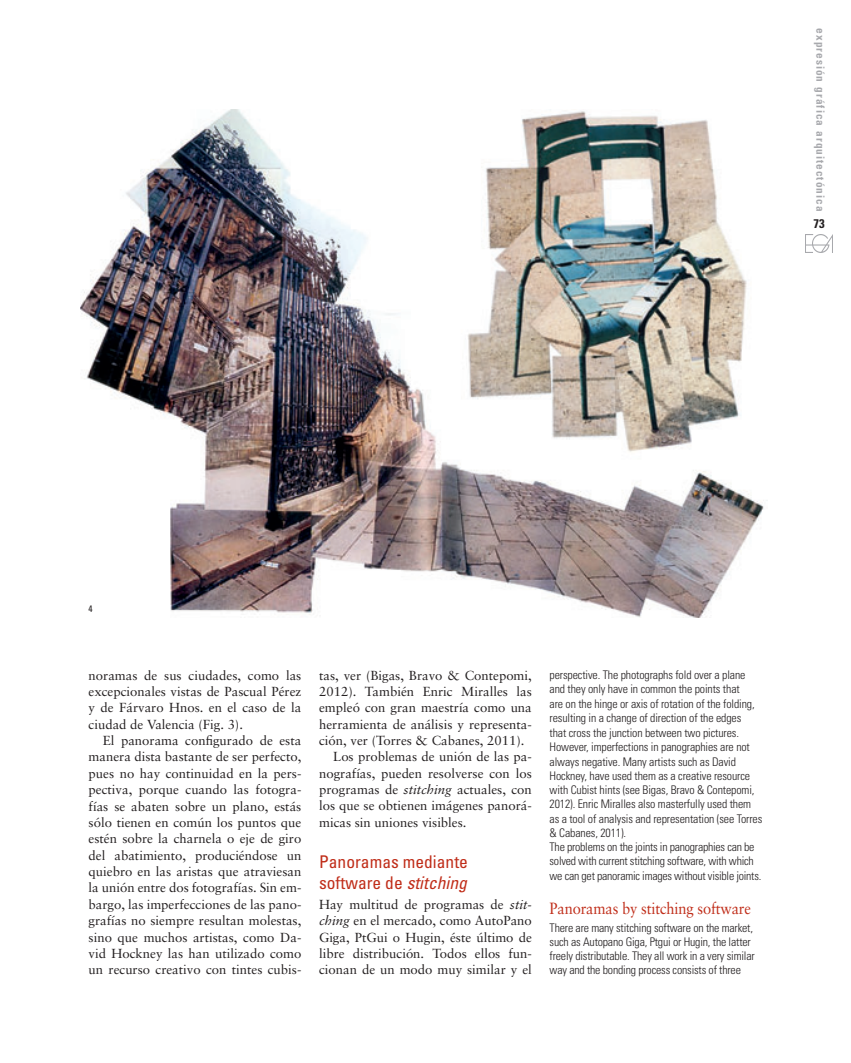
<style>
.page{position:relative;width:851px;height:1063px;background:#fff}
.page>*{position:absolute;margin:0;border:0;box-sizing:border-box;transform-origin:0 0}
.TITULAR_1_CAST{font:condensed 17.5px/21.6px "Univers";color:#c02d19}
.TITULAR_1_INGLES{font:16.25px "Sabon";letter-spacing:-.01em;color:#c02d19;scale:.9 1}
.t1{font:13.12px/16.4px "Sabon";color:#231f20;text-align:justify}
.t2{font:700 condensed 12.5px "Univers";color:#231f20}
.t3{font:300 condensed 11.88px/14.4px "Univers";letter-spacing:-.01em;color:#231f20}
.t4{font:700 condensed 11.25px "Univers";letter-spacing:.09em;color:#a8a9ad}
.PIES_DE_FOTO_INGLES{font:condensed 9.38px "Univers";color:#231f20}
.s1{font-style:italic}
</style>
<div class="page">
<img style="left:805px;top:235px;width:27px;height:17px">
<img style="left:81px;top:109px;width:686px;height:509px">
<p class="t4" style="left:827px;top:28px;width:184px;rotate:90deg">expresión gráfica arquitectónica</p>
<p class="t2" style="left:813px;top:216px;width:13px">73</p>
<p class="PIES_DE_FOTO_INGLES" style="left:89px;top:603px;width:6px">4</p>
<p class="t1" style="left:89px;top:667px;width:214px">noramas de sus ciudades, como las excepcionales vistas de Pascual Pérez y de Fárvaro Hnos. en el caso de la ciudad de Valencia (Fig. 3).</p>
<p class="t1" style="left:89px;top:732px;width:214px;text-indent:14px">El panorama configurado de esta manera dista bastante de ser perfecto, pues no hay continuidad en la pers&shy;pectiva, porque cuando las fotogra&shy;fías se abaten sobre un plano, estás sólo tienen en común los puntos que estén sobre la charnela o eje de giro del abatimiento, produciéndose un quiebro en las aristas que atraviesan la unión entre dos fotografías. Sin em&shy;bargo, las imperfecciones de las pano&shy;grafías no siempre resultan molestas, sino que muchos artistas, como Da&shy;vid Hockney las han utilizado como un recurso creativo con tintes cubis-</p>
<p class="t1" style="left:319px;top:667px;width:214px">tas, ver (Bigas, Bravo &amp; Contepomi, 2012). También Enric Miralles las empleó con gran maestría como una herramienta de análisis y representa&shy;ción, ver (Torres &amp; Cabanes, 2011).</p>
<p class="t1" style="left:319px;top:748px;width:214px;text-indent:14px">Los problemas de unión de las pa&shy;nografías, pueden resolverse con los programas de <span class="s1">stitching</span> actuales, con los que se obtienen imágenes panorá&shy;micas sin uniones visibles.</p>
<p class="TITULAR_1_CAST" style="left:319px;top:850px;width:150px">Panoramas mediante software de <span class="s1">stitching</span></p>
<p class="t1" style="left:319px;top:896px;width:214px">Hay multitud de programas de <span class="s1">stit&shy;ching</span> en el mercado, como AutoPano Giga, PtGui o Hugin, éste último de libre distribución. Todos ellos fun&shy;cionan de un modo muy similar y el</p>
<p class="t3" style="left:549px;top:667px;width:214px">perspective. The photographs fold over a plane and they only have in common the points that<br>are on the hinge or axis of rotation of the folding, resulting in a change of direction of the edges<br>that cross the junction between two pictures.<br>However, imperfections in panographies are not always negative. Many artists such as David Hockney, have used them as a creative resource with Cubist hints (see Bigas, Bravo &amp; Contepomi, 2012). Enric Miralles also masterfully used them as a tool of analysis and representation (see Torres &amp; Cabanes, 2011).</p>
<p class="t3" style="left:549px;top:840px;width:213px">The problems on the joints in panographies can be solved with current stitching software, with which we can get panoramic images without visible joints.</p>
<p class="TITULAR_1_INGLES" style="left:549px;top:899px;width:225px">Panoramas by stitching software</p>
<p class="t3" style="left:549px;top:920px;width:207px">There are many stitching software on the market, such as Autopano Giga, Ptgui or Hugin, the latter freely distributable. They all work in a very similar way and the bonding process consists of three</p>
</div>
